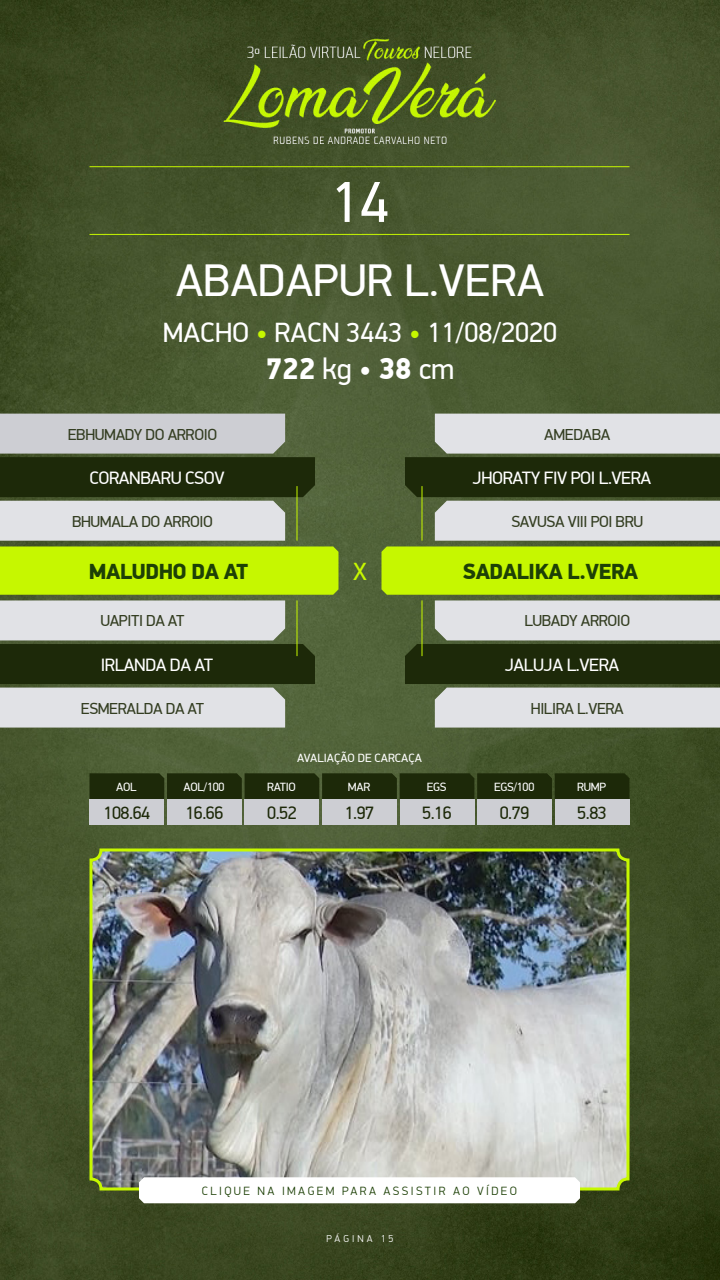
<style>
.page{position:relative;width:720px;height:1280px;background:#fff}
.page>*{position:absolute;margin:0;border:0;box-sizing:border-box;transform-origin:0 0}
.t1{font:58px "PF Din Display Pro";color:#fff}
.t2{font:46px "PF Din Display Pro";color:#fff}
.t3{font:900 30px "PF Din Display Pro";color:#fff}
.t4{font:28px "PF Din Display Pro";color:#fff}
.t5{font:25px "PF Din Display Pro";color:#c6f700}
.t6{font:900 22px "PF Din Display Pro";letter-spacing:-.025em;color:#1d4006}
.t7{font:18px "PF Din Display Pro";letter-spacing:-.025em;color:#fff}
.t8{font:18px "PF Din Display Pro";letter-spacing:-.025em;color:#1d2909}
.t9{font:16px "PF Din Display Pro";letter-spacing:-.025em;color:#343e22}
.t10{font:300 12px "PF Din Display Pro";letter-spacing:.2em;color:#1d4006}
.t11{font:12px "PF Din Display Pro";letter-spacing:-.025em;color:#fff}
.t12{font:12px "PF Din Display Pro";color:#fff}
.t13{font:300 10px "PF Din Display Pro";letter-spacing:.3em;color:#fff}
.s1{color:#c6f700}
.s2{font-weight:400}
</style>
<div class="page">
<img style="left:0;top:0;width:720px;height:1280px">
<img style="left:91px;top:850px;width:537px;height:339px">
<div style="left:90px;top:848px;width:540px;height:342px;border:3px solid #c6f700;border-radius:10px"></div>
<svg style="left:139px;top:1177px;width:441px;height:26px"></svg>
<svg style="left:90px;top:773px;width:539px;height:26px;background:#1f2b0b"></svg>
<div style="left:90px;top:799px;width:74px;height:26px;background:#cdced3"></div>
<div style="left:400px;top:799px;width:74px;height:26px;background:#cdced3"></div>
<div style="left:245px;top:799px;width:74px;height:26px;background:#cdced3"></div>
<div style="left:555px;top:799px;width:75px;height:26px;background:#cdced3"></div>
<div style="left:167px;top:799px;width:75px;height:26px;background:#cdced3"></div>
<div style="left:477px;top:799px;width:75px;height:26px;background:#cdced3"></div>
<div style="left:322px;top:799px;width:75px;height:26px;background:#cdced3"></div>
<svg style="left:0;top:414px;width:339px;height:314px;background:#919f6c"></svg>
<svg style="left:381px;top:414px;width:339px;height:314px;background:#93a16e"></svg>
<hr style="left:296px;top:600px;width:2px;height:56px;background:#c6f700">
<hr style="left:296px;top:486px;width:2px;height:55px;background:#c6f700">
<hr style="left:422px;top:600px;width:1px;height:56px;background:#c6f700">
<hr style="left:422px;top:486px;width:1px;height:55px;background:#c6f700">
<hr style="left:90px;top:234px;width:540px;height:1px;background:#c6f700">
<hr style="left:90px;top:166px;width:540px;height:1px;background:#c6f700">
<p class="t1" style="left:331px;top:168px;width:59px">14</p>
<p class="t2" style="left:176px;top:253px;width:370px">ABADAPUR L.VERA</p>
<p class="t4" style="left:163px;top:316px;width:396px">MACHO <span class="s1">•</span> RACN 3443 <span class="s1">•</span> 11/08/2020</p>
<p class="t3" style="left:266px;top:350px;width:190px">722 <span class="s2">kg •</span> 38 <span class="s2">cm</span></p>
<p class="t9" style="left:68px;top:425px;width:151px">EBHUMADY DO ARROIO</p>
<p class="t9" style="left:544px;top:425px;width:68px">AMEDABA</p>
<p class="t7" style="left:89px;top:467px;width:137px">CORANBARU CSOV</p>
<p class="t7" style="left:473px;top:467px;width:180px">JHORATY FIV POI L.VERA</p>
<p class="t9" style="left:72px;top:512px;width:142px">BHUMALA DO ARROIO</p>
<p class="t9" style="left:511px;top:512px;width:133px">SAVUSA VIII POI BRU</p>
<p class="t6" style="left:89px;top:558px;width:161px">MALUDHO DA AT</p>
<p class="t5" style="left:353px;top:557px;width:15px">X</p>
<p class="t6" style="left:463px;top:558px;width:177px">SADALIKA L.VERA</p>
<p class="t9" style="left:100px;top:612px;width:86px">UAPITI DA AT</p>
<p class="t9" style="left:524px;top:612px;width:108px">LUBADY ARROIO</p>
<p class="t7" style="left:101px;top:654px;width:114px">IRLANDA DA AT</p>
<p class="t7" style="left:505px;top:654px;width:116px">JALUJA L.VERA</p>
<p class="t9" style="left:81px;top:699px;width:125px">ESMERALDA DA AT</p>
<p class="t9" style="left:531px;top:699px;width:94px">HILIRA L.VERA</p>
<p class="t12" style="left:297px;top:751px;width:126px">AVALIAÇÃO DE CARCAÇA</p>
<p class="t11" style="left:116px;top:780px;width:22px">AOL</p>
<p class="t11" style="left:184px;top:780px;width:42px">AOL/100</p>
<p class="t11" style="left:267px;top:780px;width:30px">RATIO</p>
<p class="t11" style="left:348px;top:780px;width:24px">MAR</p>
<p class="t11" style="left:427px;top:780px;width:21px">EGS</p>
<p class="t11" style="left:494px;top:780px;width:42px">EGS/100</p>
<p class="t11" style="left:577px;top:780px;width:30px">RUMP</p>
<p class="t8" style="left:104px;top:802px;width:48px">108.64</p>
<p class="t8" style="left:185px;top:802px;width:40px">16.66</p>
<p class="t8" style="left:267px;top:802px;width:31px">0.52</p>
<p class="t8" style="left:345px;top:802px;width:31px">1.97</p>
<p class="t8" style="left:422px;top:802px;width:31px">5.16</p>
<p class="t8" style="left:500px;top:802px;width:31px">0.79</p>
<p class="t8" style="left:577px;top:802px;width:31px">5.83</p>
<p class="t10" style="left:202px;top:1184px;width:317px">CLIQUE NA IMAGEM PARA ASSISTIR AO VÍDEO</p>
<p class="t13" style="left:327px;top:1232px;width:68px">PÁGINA 15</p>
</div>
